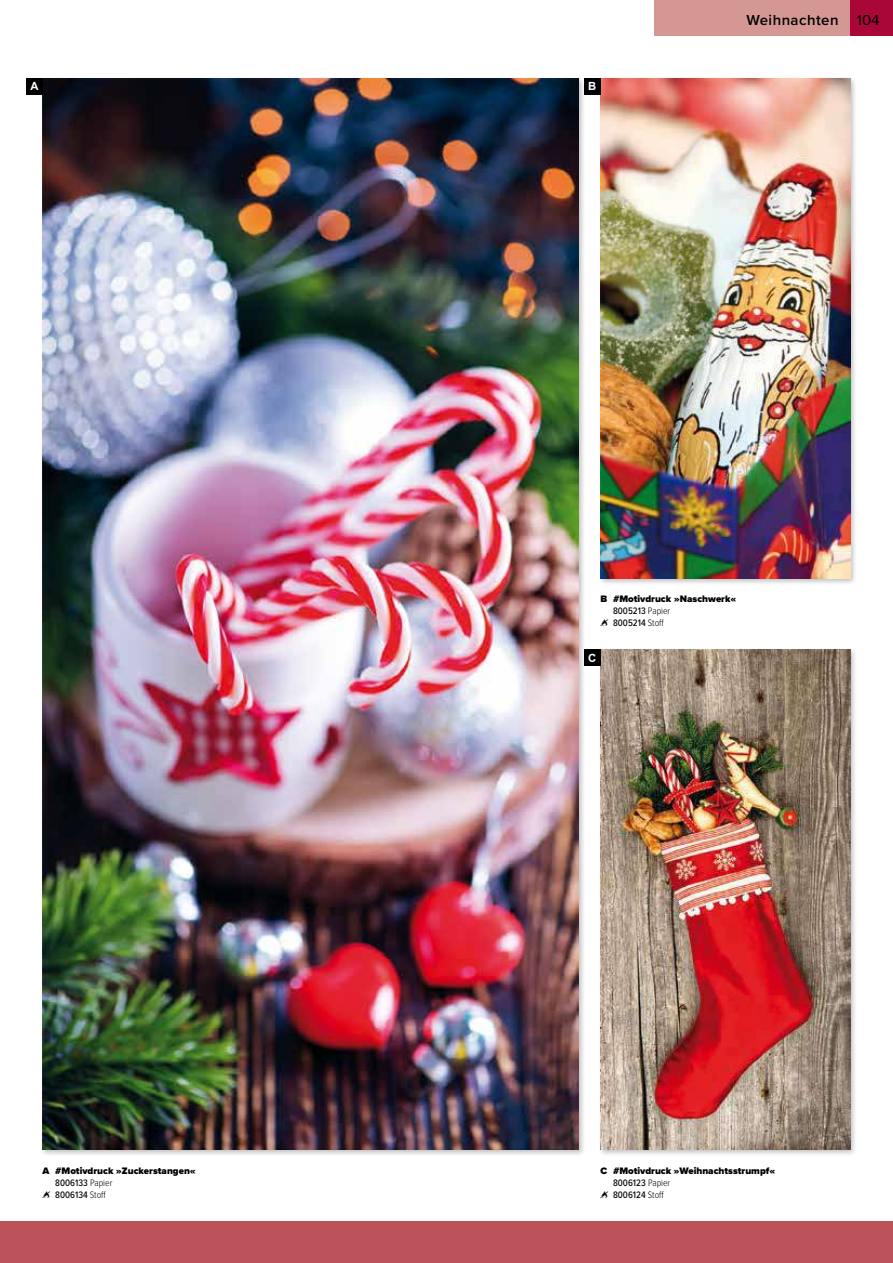
<style>
.page{position:relative;width:893px;height:1263px;background:#fff}
.page>*{position:absolute;margin:0;border:0;box-sizing:border-box;transform-origin:0 0}
.t1{font:600 15px "Proxima Nova";letter-spacing:.03em;color:#000}
.t2{font:700 11.25px "Arial";color:#fff}
.t3{font:900 9.75px "Proxima Nova";color:#000}
.t4{font:500 9.75px/11.9px "Proxima Nova Cond";color:#000}
.s1{font-weight:400}
.s2{font-weight:300}
.s3{font-family:"abama Pi";font-weight:400}
</style>
<div class="page">
<div style="left:654px;top:0;width:196px;height:36px;background:#d59794"></div>
<div style="left:850px;top:0;width:43px;height:36px;background:#a90737"></div>
<div style="left:40px;top:76px;width:546px;height:1081px;background:#000;opacity:.25"></div>
<img style="left:43px;top:78px;width:535px;height:1072px">
<div style="left:598px;top:76px;width:260px;height:510px;background:#000;opacity:.25"></div>
<img style="left:600px;top:78px;width:250px;height:500px">
<div style="left:598px;top:647px;width:260px;height:510px;background:#000;opacity:.25"></div>
<img style="left:600px;top:650px;width:250px;height:500px">
<div style="left:26px;top:78px;width:17px;height:16px;background:#000"></div>
<div style="left:584px;top:78px;width:16px;height:16px;background:#000"></div>
<div style="left:584px;top:650px;width:16px;height:16px;background:#000"></div>
<div style="left:0;top:1221px;width:893px;height:42px;background:#bb5159"></div>
<p class="t2" style="left:31px;top:78px;width:10px">A</p>
<p class="t2" style="left:588px;top:78px;width:10px">B</p>
<h1 class="t1" style="left:746px;top:9px;width:135px">Weihnachten <span class="s1">104</span></h1>
<p class="t3" style="left:600px;top:592px;width:138px">B #Motivdruck »Naschwerk«</p>
<p class="t4" style="left:600px;top:604px;width:71px;text-indent:13px">8005213 <span class="s2">Papier<br></span><span class="s3">F</span> 8005214 <span class="s2">Stoff</span></p>
<p class="t2" style="left:588px;top:650px;width:10px">C</p>
<p class="t3" style="left:43px;top:1163px;width:155px">A #Motivdruck »Zuckerstangen«</p>
<p class="t4" style="left:43px;top:1176px;width:71px;text-indent:13px">8006133 <span class="s2">Papier<br></span><span class="s3">F</span> 8006134 <span class="s2">Stoff</span></p>
<p class="t3" style="left:600px;top:1163px;width:177px">C #Motivdruck »Weihnachtsstrumpf«</p>
<p class="t4" style="left:600px;top:1176px;width:72px;text-indent:13px">8006123 <span class="s2">Papier<br></span><span class="s3">F</span> 8006124 <span class="s2">Stoff</span></p>
</div>
